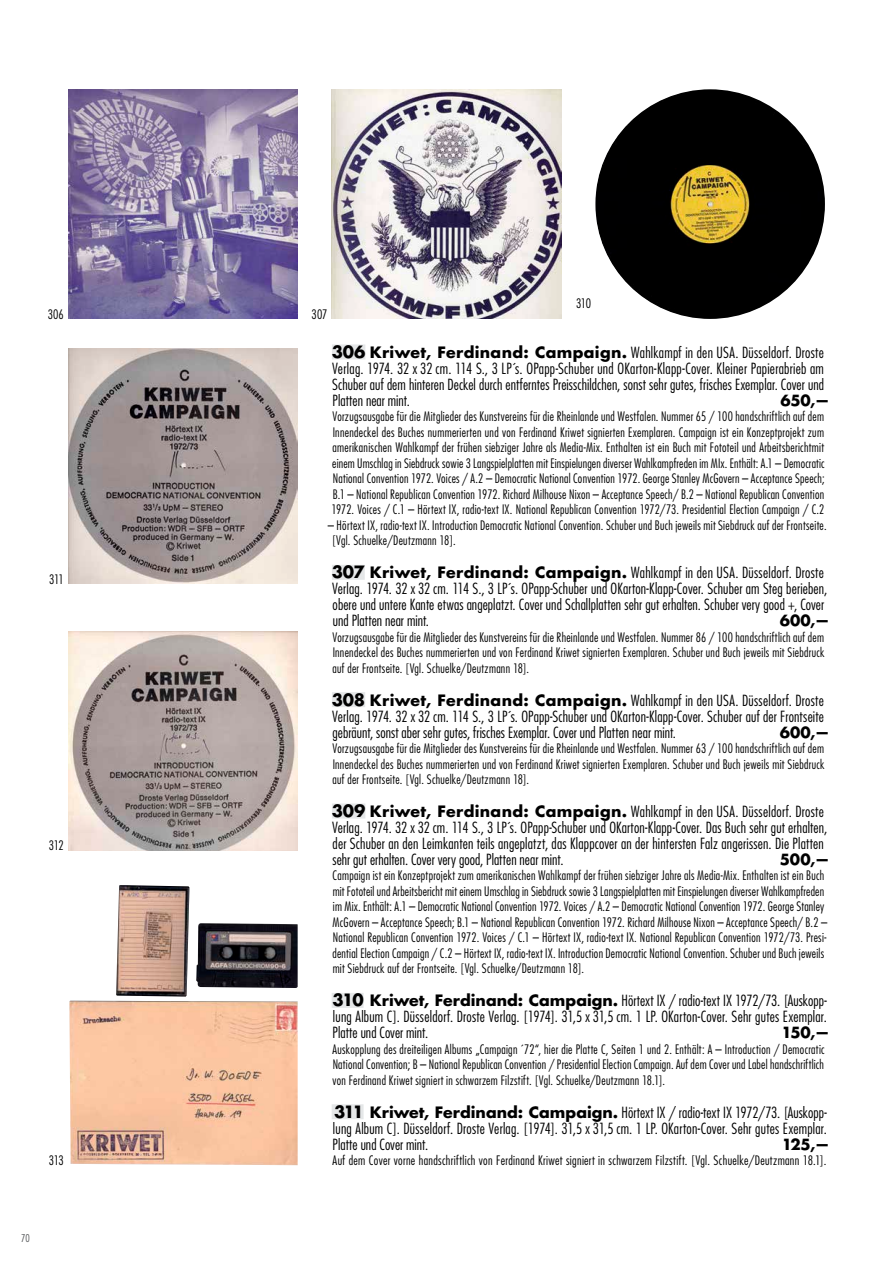
<style>
.page{position:relative;width:893px;height:1263px;background:#fff}
.page>*{position:absolute;margin:0;border:0;box-sizing:border-box;transform-origin:0 0}
.t1{font:300 condensed 15px/15.9px "Futura Std";letter-spacing:.01em;color:#000;text-align:justify}
.t2{font:700 15px "Futura Std";letter-spacing:-.015em;color:#000}
.t3{font:300 condensed 12.75px/15.5px "Futura Std";letter-spacing:.02em;color:#000;text-align:justify}
.t4{font:300 condensed 10.5px "Futura Std";color:#57595b}
.s1{font-weight:700;font-stretch:normal;font-size:16.5px}
.s2{font-weight:700;font-stretch:normal;font-size:15.3px}
</style>
<div class="page">
<div style="left:332px;top:344px;width:33px;height:15px;background:#e5e7e8"></div>
<div style="left:332px;top:565px;width:33px;height:15px;background:#e5e7e8"></div>
<div style="left:332px;top:692px;width:33px;height:15px;background:#e5e7e8"></div>
<div style="left:332px;top:803px;width:33px;height:15px;background:#e5e7e8"></div>
<div style="left:332px;top:993px;width:32px;height:15px;background:#e5e7e8"></div>
<div style="left:332px;top:1104px;width:32px;height:15px;background:#e5e7e8"></div>
<img style="left:69px;top:885px;width:229px;height:280px">
<img style="left:332px;top:89px;width:229px;height:230px">
<img style="left:68px;top:349px;width:230px;height:235px">
<img style="left:68px;top:631px;width:230px;height:219px">
<img style="left:595px;top:89px;width:230px;height:230px;border-radius:115px">
<img style="left:68px;top:89px;width:230px;height:230px">
<p class="t3" style="left:48px;top:306px;width:18px">306</p>
<p class="t3" style="left:312px;top:306px;width:17px">307</p>
<p class="t3" style="left:576px;top:296px;width:17px">310</p>
<p class="t3" style="left:49px;top:571px;width:16px">311</p>
<p class="t3" style="left:49px;top:838px;width:16px">312</p>
<p class="t3" style="left:49px;top:1153px;width:16px">313</p>
<p class="t1" style="left:332px;top:344px;width:494px"><span class="s1">306</span> <span class="s2">Kriwet, Ferdinand: Campaign.</span> Wahlkampf in den USA. Düsseldorf. Droste Verlag. 1974. 32 x 32 cm. 114 S., 3 LP´s. OPapp-Schuber und OKarton-Klapp-Cover. Kleiner Papierabrieb am Schuber auf dem hinteren Deckel durch entferntes Preisschildchen, sonst sehr gutes, frisches Exemplar. Cover und Platten near mint.</p>
<p class="t2" style="left:780px;top:390px;width:51px">650,—</p>
<p class="t3" style="left:331px;top:409px;width:495px">Vorzugsausgabe für die Mitglieder des Kunstvereins für die Rheinlande und Westfalen. Nummer 65 / 100 handschriftlich auf dem Innendeckel des Buches nummerierten und von Ferdinand Kriwet signierten Exemplaren. Campaign ist ein Konzeptprojekt zum amerikanischen Wahlkampf der frühen siebziger Jahre als Media-Mix. Enthalten ist ein Buch mit Fototeil und Arbeitsberichtmit einem Umschlag in Siebdruck sowie 3 Langspielplatten mit Einspielungen diverser Wahlkampfreden im MIx. Enthält: A.1 – Democratic National Convention 1972. Voices / A.2 – Democratic National Convention 1972. George Stanley McGovern – Acceptance Speech; B.1 – National Republican Convention 1972. Richard Milhouse Nixon – Acceptance Speech/ B.2 – National Republican Convention 1972. Voices / C.1 – Hörtext IX, radio-text IX. National Republican Convention 1972/73. Presidential Election Campaign / C.2</p>
<p class="t3" style="left:332px;top:517px;width:496px;text-indent:-4px">– Hörtext IX, radio-text IX. Introduction Democratic National Convention. Schuber und Buch jeweils mit Siebdruck auf der Frontseite. [Vgl. Schuelke/Deutzmann 18].</p>
<p class="t1" style="left:332px;top:565px;width:497px;text-align:left"><span class="s1">307</span> <span class="s2">Kriwet, Ferdinand: Campaign.</span> Wahlkampf in den USA. Düsseldorf. Droste Verlag. 1974. 32 x 32 cm. 114 S., 3 LP´s. OPapp-Schuber und OKarton-Klapp-Cover. Schuber am Steg berieben, obere und untere Kante etwas angeplatzt. Cover und Schallplatten sehr gut erhalten. Schuber very good +, Cover und Platten near mint.</p>
<p class="t2" style="left:780px;top:610px;width:52px">600,—</p>
<p class="t3" style="left:332px;top:629px;width:493px">Vorzugsausgabe für die Mitglieder des Kunstvereins für die Rheinlande und Westfalen. Nummer 86 / 100 handschriftlich auf dem Innendeckel des Buches nummerierten und von Ferdinand Kriwet signierten Exemplaren. Schuber und Buch jeweils mit Siebdruck auf der Frontseite. [Vgl. Schuelke/Deutzmann 18].</p>
<p class="t1" style="left:332px;top:692px;width:494px"><span class="s1">308</span> <span class="s2">Kriwet, Ferdinand: Campaign.</span> Wahlkampf in den USA. Düsseldorf. Droste Verlag. 1974. 32 x 32 cm. 114 S., 3 LP´s. OPapp-Schuber und OKarton-Klapp-Cover. Schuber auf der Frontseite gebräunt, sonst aber sehr gutes, frisches Exemplar. Cover und Platten near mint.</p>
<p class="t2" style="left:780px;top:722px;width:52px">600,—</p>
<p class="t3" style="left:332px;top:741px;width:493px">Vorzugsausgabe für die Mitglieder des Kunstvereins für die Rheinlande und Westfalen. Nummer 63 / 100 handschriftlich auf dem Innendeckel des Buches nummerierten und von Ferdinand Kriwet signierten Exemplaren. Schuber und Buch jeweils mit Siebdruck auf der Frontseite. [Vgl. Schuelke/Deutzmann 18].</p>
<p class="t1" style="left:332px;top:803px;width:497px;text-align:left"><span class="s1">309</span> <span class="s2">Kriwet, Ferdinand: Campaign.</span> Wahlkampf in den USA. Düsseldorf. Droste Verlag. 1974. 32 x 32 cm. 114 S., 3 LP´s. OPapp-Schuber und OKarton-Klapp-Cover. Das Buch sehr gut erhalten, der Schuber an den Leimkanten teils angeplatzt, das Klappcover an der hintersten Falz angerissen. Die Platten sehr gut erhalten. Cover very good, Platten near mint.</p>
<p class="t2" style="left:780px;top:849px;width:51px">500,—</p>
<p class="t3" style="left:332px;top:868px;width:496px;text-align:left">Campaign ist ein Konzeptprojekt zum amerikanischen Wahlkampf der frühen siebziger Jahre als Media-Mix. Enthalten ist ein Buch mit Fototeil und Arbeitsbericht mit einem Umschlag in Siebdruck sowie 3 Langspielplatten mit Einspielungen diverser Wahlkampfreden im Mix. Enthält: A.1 – Democratic National Convention 1972. Voices / A.2 – Democratic National Convention 1972. George Stanley McGovern – Acceptance Speech; B.1 – National Republican Convention 1972. Richard Milhouse Nixon – Acceptance Speech/ B.2 – National Republican Convention 1972. Voices / C.1 – Hörtext IX, radio-text IX. National Republican Convention 1972/73. Presi&shy;dential Election Campaign / C.2 – Hörtext IX, radio-text IX. Introduction Democratic National Convention. Schuber und Buch jeweils mit Siebdruck auf der Frontseite. [Vgl. Schuelke/Deutzmann 18].</p>
<p class="t1" style="left:333px;top:993px;width:496px"><span class="s1">310</span> <span class="s2">Kriwet, Ferdinand: Campaign.</span> Hörtext IX / radio-text IX 1972/73. [Auskopp&shy;lung Album C]. Düsseldorf. Droste Verlag. [1974]. 31,5 x 31,5 cm. 1 LP. OKarton-Cover. Sehr gutes Exemplar.<br>Platte und Cover mint.</p>
<p class="t2" style="left:781px;top:1023px;width:50px">150,—</p>
<p class="t3" style="left:333px;top:1041px;width:494px">Auskopplung des dreiteiligen Albums „Campaign ´72“, hier die Platte C, Seiten 1 und 2. Enthält: A – Introduction / Democratic National Convention; B – National Republican Convention / Presidential Election Campaign. Auf dem Cover und Label handschriftlich von Ferdinand Kriwet signiert in schwarzem Filzstift. [Vgl. Schuelke/Deutzmann 18.1].</p>
<p class="t1" style="left:333px;top:1104px;width:496px"><span class="s1">311</span> <span class="s2">Kriwet, Ferdinand: Campaign.</span> Hörtext IX / radio-text IX 1972/73. [Auskopp&shy;lung Album C]. Düsseldorf. Droste Verlag. [1974]. 31,5 x 31,5 cm. 1 LP. OKarton-Cover. Sehr gutes Exemplar.<br>Platte und Cover mint.</p>
<p class="t2" style="left:782px;top:1134px;width:50px">125,—</p>
<p class="t3" style="left:333px;top:1153px;width:495px">Auf dem Cover vorne handschriftlich von Ferdinand Kriwet signiert in schwarzem Filzstift. [Vgl. Schuelke/Deutzmann 18.1].</p>
<p class="t4" style="left:21px;top:1231px;width:10px">70</p>
</div>
